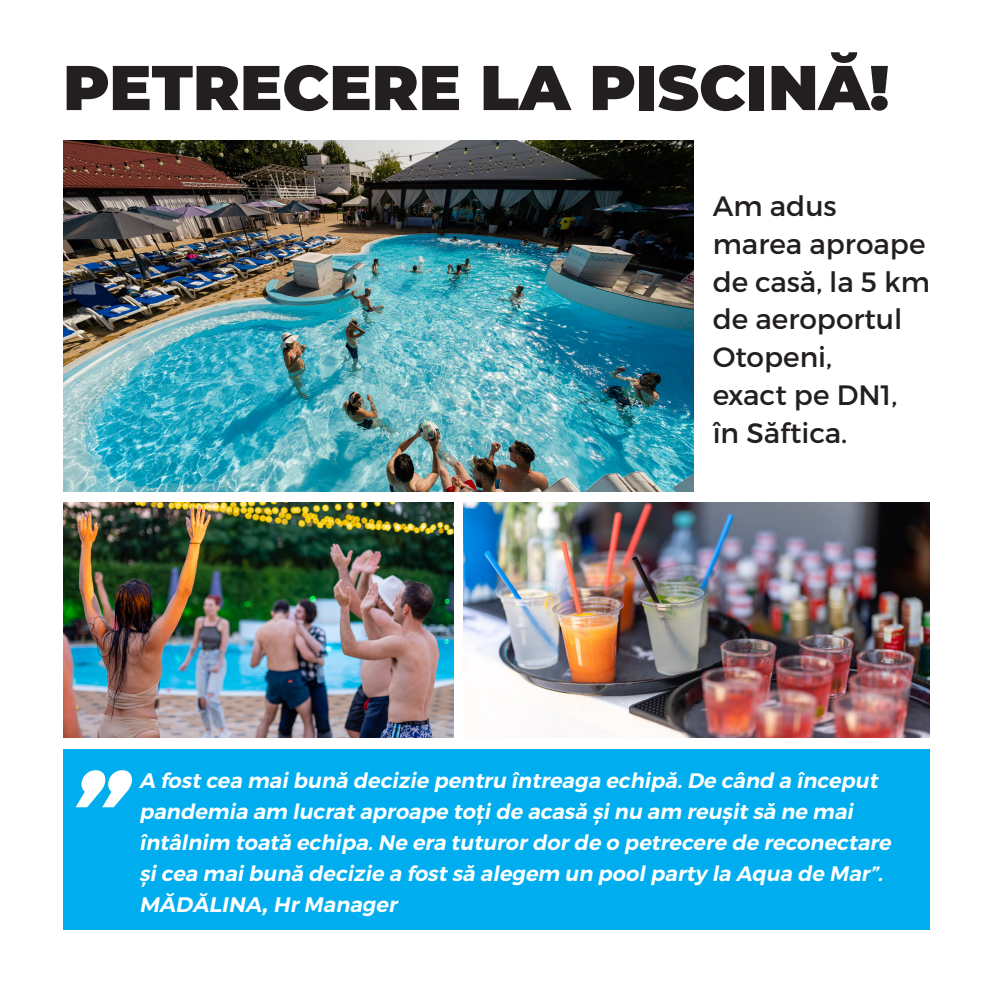
<style>
.page{position:relative;width:993px;height:993px;background:#fff}
.page>*{position:absolute;margin:0;border:0;box-sizing:border-box;transform-origin:0 0}
.t1{font:900 63px "Montserrat";color:#231f20}
.t2{font:28px/37.8px "Montserrat";color:#231f20}
.t3{font:italic 600 21px/30.8px "Montserrat";color:#fff}
.s1{font-weight:700}
</style>
<div class="page">
<img style="left:63px;top:140px;width:630px;height:351px">
<img style="left:63px;top:502px;width:390px;height:235px">
<img style="left:463px;top:502px;width:466px;height:235px">
<div style="left:63px;top:749px;width:866px;height:180px;background:#00aeef"></div>
<svg style="left:76px;top:770px;width:56px;height:37px"></svg>
<h1 class="t1" style="left:63px;top:52px;width:827px">PETRECERE LA PISCINĂ!</h1>
<h2 class="t2" style="left:712px;top:190px;width:219px">Am adus marea aproape de casă, la 5 km de aeroportul<br>Otopeni,<br>exact pe DN1, în Săftica.</h2>
<p class="t3" style="left:139px;top:766px;width:757px">A fost cea maibună decizie pentru întreaga echipă.De când a început pandemia am lucrat aproape toțide acasă șinu am reușit să ne mai întâlnim toată echipa.Ne era tuturor dor de o petrecere de reconectare șicea maibună decizie a fost să alegem un poolparty la Aqua de Mar”.<br><span class="s1">MĂDĂLINA,</span> Hr Manager</p>
</div>
